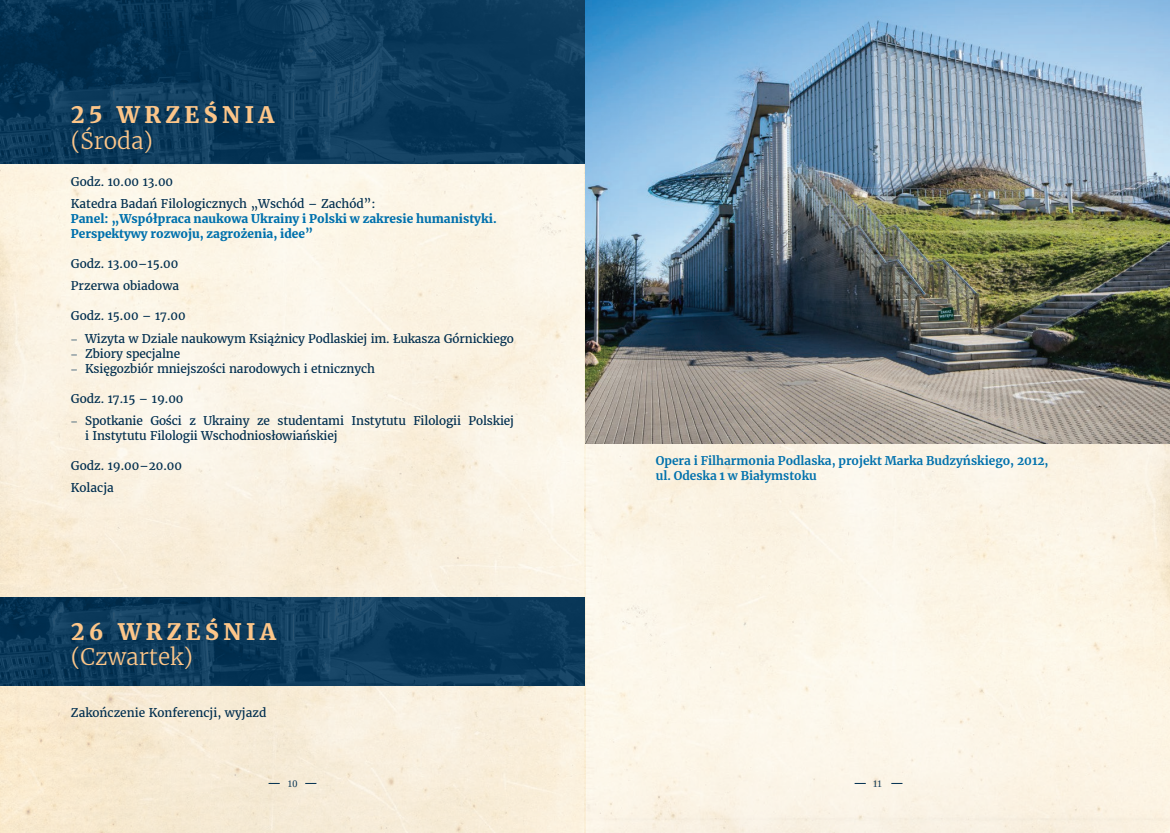
<style>
.page{position:relative;width:1170px;height:833px;background:#fff}
.page>*{position:absolute;margin:0;border:0;box-sizing:border-box;transform-origin:0 0}
.t1{font:900 22.5px "Merriweather";letter-spacing:.2em;color:#fdc689}
.t2{font:300 22.5px "Merriweather";color:#fdc689}
.t3{font:11.88px/22.1px "Merriweather";letter-spacing:-.01em;color:#002e4f}
.t4{font:900 11.88px/15px "Merriweather";color:#0071ad}
.t5{font:700 11.88px/15px "Merriweather";color:#0071ad}
.t6{font:10px "Liberation Serif";color:#002e4f}
.s1{font-family:"Minion Pro"}
</style>
<div class="page">
<img style="left:0;top:164px;width:1169px;height:669px">
<svg style="left:268px;top:783px;width:12px;height:1px"></svg>
<img style="left:0;top:0;width:585px;height:164px">
<img style="left:0;top:597px;width:585px;height:88px">
<img style="left:585px;top:0;width:584px;height:443px">
<h1 class="t1" style="left:71px;top:99px;width:93px">25 września</h1>
<h1 class="t2" style="left:71px;top:125px;width:84px">(Środa)</h1>
<p class="t3" style="left:71px;top:171px;width:306px">Godz. 10.00 13.00<br>Katedra Badań Filologicznych „Wschód – Zachód”:</p>
<p class="t4" style="left:71px;top:211px;width:427px">Panel: „Współpraca naukowa Ukrainy i Polski w zakresie humanistyki.<br>Perspektywy rozwoju, zagrożenia, idee”</p>
<p class="t3" style="left:71px;top:253px;width:110px">Godz. 13.00–15.00<br>Przerwa obiadowa</p>
<p class="t3" style="left:71px;top:305px;width:444px">Godz. 15.00 – 17.00<br><span class="s1">−</span> Wizyta w Dziale naukowym Książnicy Podlaskiej im. Łukasza Górnickiego</p>
<p class="t3" style="left:71px;top:345px;width:305px;line-height:15px"><span class="s1">−</span> Zbiory specjalne<br><span class="s1">−</span> Księgozbiór mniejszości narodowych i etnicznych</p>
<p class="t3" style="left:71px;top:387px;width:444px">Godz. 17.15 – 19.00<br><span class="s1">−</span> Spotkanie Gości z Ukrainy ze studentami Instytutu Filologii Polskiej</p>
<p class="t3" style="left:85px;top:424px;width:254px">i Instytutu Filologii Wschodniosłowiańskiej</p>
<p class="t3" style="left:71px;top:454px;width:113px">Godz. 19.00–20.00<br>Kolacja</p>
<h1 class="t1" style="left:71px;top:616px;width:95px">26 września</h1>
<h1 class="t2" style="left:71px;top:641px;width:123px">(Czwartek)</h1>
<p class="t3" style="left:71px;top:701px;width:197px">Zakończenie Konferencji, wyjazd</p>
<p class="t5" style="left:656px;top:453px;width:394px">Opera i Filharmonia Podlaska, projekt Marka Budzyńskiego, 2012, ul. Odeska 1 w Białymstoku</p>
<p class="t6" style="left:287px;top:777px;width:11px">10</p>
<p class="t6" style="left:872px;top:777px;width:11px">11</p>
</div>
